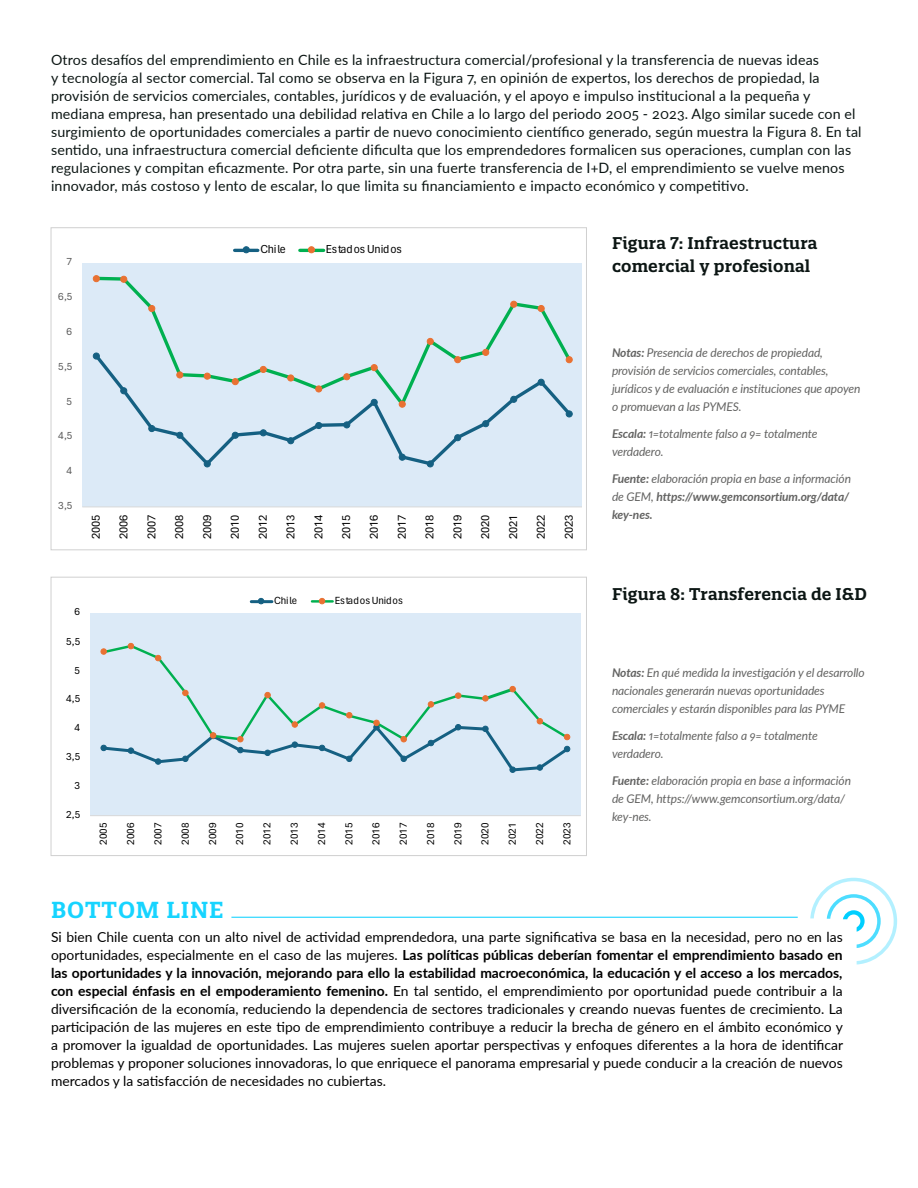
<style>
.page{position:relative;width:918px;height:1188px;background:#fff}
.page>*{position:absolute;margin:0;border:0;box-sizing:border-box;transform-origin:0 0}
.t1{font:600 22.5px "Quatro Slab";letter-spacing:.04em;color:#17d4ff}
.t2{font:600 16.5px/22.5px "Quatro Slab";letter-spacing:.01em;color:#0c1614}
.t3{font:14.25px/18px "Lato";letter-spacing:.01em;color:#0c1614}
.t4{font:13.8px/18px "Lato";color:#000;text-align:justify}
.t5{font:12.15px "Aptos Narrow 1900000 5 b 1249";letter-spacing:-.005em;color:#000}
.t6{font:italic 12px/18px "Lato";letter-spacing:-.01em;color:#636362}
.t7{font:italic 700 12px/18px "Lato";letter-spacing:-.01em;color:#636362}
.t8{font:10.95px "Aptos Narrow 1900000 5 b 1249";letter-spacing:-.005em;color:#000}
.t9{font:10.95px "Aptos Narrow 1900000 5 b 1249";color:#595959}
.s1{font-weight:700}
.s2{font-weight:400}
</style>
<div class="page">
<div style="left:51px;top:577px;width:536px;height:279px;border:1px solid #d0d0d0"></div>
<svg style="left:82px;top:246px;width:500px;height:262px;background:#d6e6f1"></svg>
<svg style="left:90px;top:597px;width:491px;height:219px;background:#d8e8f2"></svg>
<hr style="left:231px;top:917px;width:567px;height:1px;background:#00cfff">
<svg style="left:810px;top:878px;width:87px;height:87px"></svg>
<p class="t3" style="left:51px;top:50px;width:812px">Otros desafíos del emprendimiento en Chile es la infraestructura comercial/profesional y la transferencia de nuevas ideas<br>y tecnología al sector comercial. Tal como se observa en la Figura 7, en opinión de expertos, los derechos de propiedad, la provisión de servicios comerciales, contables, jurídicos y de evaluación, y el apoyo e impulso institucional a la pequeña y mediana empresa, han presentado una debilidad relativa en Chile a lo largo del periodo 2005 - 2023. Algo similar sucede con el surgimiento de oportunidades comerciales a partir de nuevo conocimiento científico generado, según muestra la Figura 8. En tal sentido, una infraestructura comercial deficiente dificulta que los emprendedores formalicen sus operaciones, cumplan con las regulaciones y compitan eficazmente. Por otra parte, sin una fuerte transferencia de I+D, el emprendimiento se vuelve menos innovador, más costoso y lento de escalar, lo que limita su financiamiento e impacto económico y competitivo.</p>
<p class="t9" style="left:67px;top:254px;width:7px">7</p>
<p class="t9" style="left:58px;top:289px;width:16px">6,5</p>
<p class="t9" style="left:67px;top:324px;width:7px">6</p>
<p class="t9" style="left:58px;top:359px;width:16px">5,5</p>
<p class="t9" style="left:67px;top:393px;width:7px">5</p>
<p class="t9" style="left:58px;top:428px;width:16px">4,5</p>
<p class="t9" style="left:67px;top:463px;width:7px">4</p>
<p class="t9" style="left:58px;top:498px;width:16px">3,5</p>
<p class="t5" style="left:260px;top:241px;width:27px">Chile</p>
<p class="t5" style="left:326px;top:241px;width:78px">Estados Unidos</p>
<p class="t5" style="left:87px;top:539px;width:26px;rotate:-90deg">2005</p>
<p class="t5" style="left:115px;top:539px;width:26px;rotate:-90deg">2006</p>
<p class="t5" style="left:143px;top:539px;width:26px;rotate:-90deg">2007</p>
<p class="t5" style="left:171px;top:539px;width:26px;rotate:-90deg">2008</p>
<p class="t5" style="left:199px;top:539px;width:26px;rotate:-90deg">2009</p>
<p class="t5" style="left:227px;top:539px;width:26px;rotate:-90deg">2010</p>
<p class="t5" style="left:254px;top:539px;width:26px;rotate:-90deg">2012</p>
<p class="t5" style="left:282px;top:539px;width:26px;rotate:-90deg">2013</p>
<p class="t5" style="left:310px;top:539px;width:26px;rotate:-90deg">2014</p>
<p class="t5" style="left:338px;top:539px;width:26px;rotate:-90deg">2015</p>
<p class="t5" style="left:366px;top:539px;width:26px;rotate:-90deg">2016</p>
<p class="t5" style="left:394px;top:539px;width:26px;rotate:-90deg">2017</p>
<p class="t5" style="left:421px;top:539px;width:26px;rotate:-90deg">2018</p>
<p class="t5" style="left:449px;top:539px;width:26px;rotate:-90deg">2019</p>
<p class="t5" style="left:477px;top:539px;width:26px;rotate:-90deg">2020</p>
<p class="t5" style="left:505px;top:539px;width:26px;rotate:-90deg">2021</p>
<p class="t5" style="left:533px;top:539px;width:26px;rotate:-90deg">2022</p>
<p class="t5" style="left:560px;top:539px;width:26px;rotate:-90deg">2023</p>
<p class="t8" style="left:75px;top:604px;width:7px">6</p>
<p class="t8" style="left:66px;top:634px;width:16px">5,5</p>
<p class="t8" style="left:75px;top:662px;width:7px">5</p>
<p class="t8" style="left:66px;top:691px;width:16px">4,5</p>
<p class="t8" style="left:75px;top:720px;width:7px">4</p>
<p class="t8" style="left:66px;top:749px;width:16px">3,5</p>
<p class="t8" style="left:75px;top:778px;width:7px">3</p>
<p class="t8" style="left:66px;top:807px;width:16px">2,5</p>
<p class="t8" style="left:274px;top:593px;width:24px">Chile</p>
<p class="t8" style="left:335px;top:593px;width:69px">Estados Unidos</p>
<p class="t8" style="left:96px;top:845px;width:23px;rotate:-90deg">2005</p>
<p class="t8" style="left:123px;top:845px;width:23px;rotate:-90deg">2006</p>
<p class="t8" style="left:150px;top:845px;width:23px;rotate:-90deg">2007</p>
<p class="t8" style="left:178px;top:845px;width:23px;rotate:-90deg">2008</p>
<p class="t8" style="left:205px;top:845px;width:23px;rotate:-90deg">2009</p>
<p class="t8" style="left:232px;top:845px;width:23px;rotate:-90deg">2010</p>
<p class="t8" style="left:259px;top:845px;width:23px;rotate:-90deg">2012</p>
<p class="t8" style="left:287px;top:845px;width:23px;rotate:-90deg">2013</p>
<p class="t8" style="left:314px;top:845px;width:23px;rotate:-90deg">2014</p>
<p class="t8" style="left:341px;top:845px;width:23px;rotate:-90deg">2015</p>
<p class="t8" style="left:369px;top:845px;width:23px;rotate:-90deg">2016</p>
<p class="t8" style="left:396px;top:845px;width:23px;rotate:-90deg">2017</p>
<p class="t8" style="left:423px;top:845px;width:23px;rotate:-90deg">2018</p>
<p class="t8" style="left:450px;top:845px;width:23px;rotate:-90deg">2019</p>
<p class="t8" style="left:478px;top:845px;width:23px;rotate:-90deg">2020</p>
<p class="t8" style="left:505px;top:845px;width:23px;rotate:-90deg">2021</p>
<p class="t8" style="left:532px;top:845px;width:23px;rotate:-90deg">2022</p>
<p class="t8" style="left:559px;top:845px;width:23px;rotate:-90deg">2023</p>
<h1 class="t1" style="left:51px;top:895px;width:174px">BOTTOM LINE</h1>
<p class="t2" style="left:612px;top:232px;width:207px">Figura 7: Infraestructura comercial y profesional</p>
<p class="t6" style="left:612px;top:343px;width:250px"><span class="s1">Notas:</span> Presencia de derechos de propiedad, provisión de servicios comerciales, contables, jurídicos y de evaluación e instituciones que apoyen o promuevan a las PYMES.</p>
<p class="t6" style="left:612px;top:424px;width:207px"><span class="s1">Escala:</span> 1=totalmente falso a 9= totalmente verdadero.</p>
<p class="t7" style="left:612px;top:469px;width:241px">Fuente: <span class="s2">elaboración propia en base a información de GEM,</span> https://www.gemconsortium.org/data/ key-nes.</p>
<p class="t2" style="left:612px;top:583px;width:256px">Figura 8: Transferencia de I&amp;D</p>
<p class="t6" style="left:612px;top:663px;width:254px"><span class="s1">Notas:</span> En qué medida la investigación y el desarrollo nacionales generarán nuevas oportunidades comerciales y estarán disponibles para las PYME</p>
<p class="t6" style="left:612px;top:726px;width:207px"><span class="s1">Escala:</span> 1=totalmente falso a 9= totalmente verdadero.</p>
<p class="t6" style="left:612px;top:771px;width:241px"><span class="s1">Fuente:</span> elaboración propia en base a información de GEM, https://www.gemconsortium.org/data/ key-nes.</p>
<p class="t4" style="left:51px;top:927px;width:794px">Si bien Chile cuenta con un alto nivel de actividad emprendedora, una parte significativa se basa en la necesidad, pero no en las oportunidades, especialmente en el caso de las mujeres. <span class="s1">Las políticas públicas deberían fomentar el emprendimiento basado en las oportunidades y la innovación, mejorando para ello la estabilidad macroeconómica, la educación y el acceso a los mercados, con especial énfasis en el empoderamiento femenino.</span> En tal sentido, el emprendimiento por oportunidad puede contribuir a la diversificación de la economía, reduciendo la dependencia de sectores tradicionales y creando nuevas fuentes de crecimiento. La participación de las mujeres en este tipo de emprendimiento contribuye a reducir la brecha de género en el ámbito económico y a promover la igualdad de oportunidades. Las mujeres suelen aportar perspectivas y enfoques diferentes a la hora de identificar problemas y proponer soluciones innovadoras, lo que enriquece el panorama empresarial y puede conducir a la creación de nuevos mercados y la satisfacción de necesidades no cubiertas.</p>
</div>
